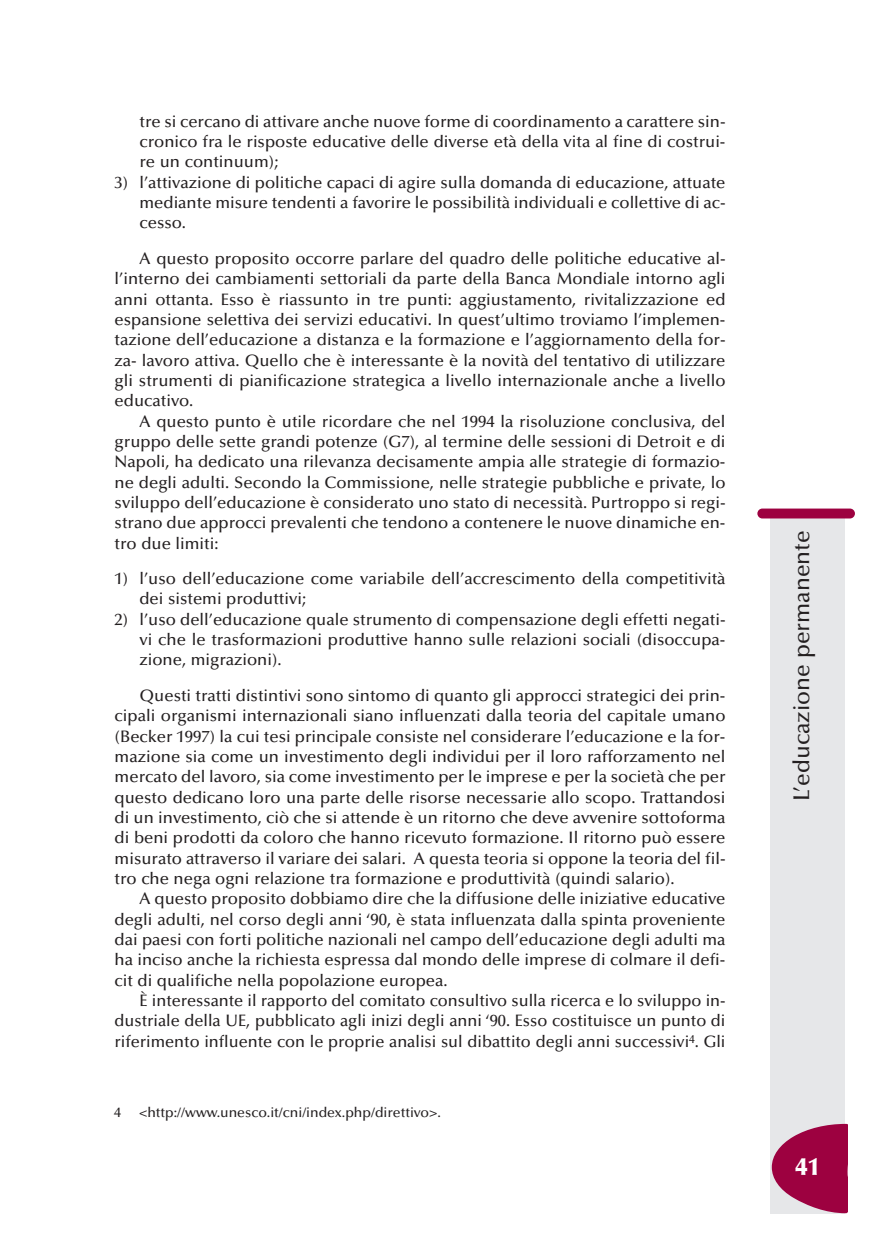
<style>
.page{position:relative;width:869px;height:1241px;background:#fff}
.page>*{position:absolute;margin:0;border:0;box-sizing:border-box;transform-origin:0 0}
.t1{font:900 24.5px "Optima";color:#fff}
.t2{font:500 22.75px "Optima";color:#231f20}
.t3{font:500 16.62px/20.3px "Optima";color:#231f20;text-align:justify}
.t4{font:500 14px "Optima";color:#231f20}
</style>
<div class="page">
<div style="left:770px;top:516px;width:74px;height:697px;background:#e6e7e9"></div>
<div style="left:757px;top:508px;width:97px;height:10px;background:#9d0140;border-radius:5px"></div>
<svg style="left:771px;top:1123px;width:76px;height:89px"></svg>
<p class="t3" style="left:139px;top:113px;width:587px">tre si cercano di attivare anche nuove forme di coordinamento a carattere sin&shy;cronico fra le risposte educative delle diverse età della vita al fine di costrui&shy;re un continuum);</p>
<p class="t3" style="left:139px;top:173px;width:587px;text-indent:-25px">3) l’attivazione di politiche capaci di agire sulla domanda di educazione, attuate mediante misure tendenti a favorire le possibilità individuali e collettive di ac&shy;cesso.</p>
<p class="t3" style="left:115px;top:250px;width:612px;text-indent:25px">A questo proposito occorre parlare del quadro delle politiche educative al&shy;l’interno dei cambiamenti settoriali da parte della Banca Mondiale intorno agli anni ottanta. Esso è riassunto in tre punti: aggiustamento, rivitalizzazione ed espansione selettiva dei servizi educativi. In quest’ultimo troviamo l’implemen&shy;tazione dell’educazione a distanza e la formazione e l’aggiornamento della for&shy;za- lavoro attiva. Quello che è interessante è la novità del tentativo di utilizzare gli strumenti di pianificazione strategica a livello internazionale anche a livello educativo.</p>
<p class="t3" style="left:115px;top:412px;width:612px;text-indent:25px">A questo punto è utile ricordare che nel 1994 la risoluzione conclusiva, del gruppo delle sette grandi potenze (G7), al termine delle sessioni di Detroit e di Napoli, ha dedicato una rilevanza decisamente ampia alle strategie di formazio&shy;ne degli adulti. Secondo la Commissione, nelle strategie pubbliche e private, lo sviluppo dell’educazione è considerato uno stato di necessità. Purtroppo si regi&shy;strano due approcci prevalenti che tendono a contenere le nuove dinamiche en&shy;tro due limiti:</p>
<p class="t3" style="left:139px;top:570px;width:587px;text-indent:-25px">1) l’uso dell’educazione come variabile dell’accrescimento della competitività dei sistemi produttivi;</p>
<p class="t3" style="left:139px;top:610px;width:587px;text-indent:-25px">2) l’uso dell’educazione quale strumento di compensazione degli effetti negati&shy;vi che le trasformazioni produttive hanno sulle relazioni sociali (disoccupa&shy;zione, migrazioni).</p>
<p class="t3" style="left:114px;top:686px;width:612px;text-indent:25px">Questi tratti distintivi sono sintomo di quanto gli approcci strategici dei prin&shy;cipali organismi internazionali siano influenzati dalla teoria del capitale umano (Becker 1997) la cui tesi principale consiste nel considerare l’educazione e la for&shy;mazione sia come un investimento degli individui per il loro rafforzamento nel mercato del lavoro, sia come investimento per le imprese e per la società che per questo dedicano loro una parte delle risorse necessarie allo scopo. Trattandosi di un investimento, ciò che si attende è un ritorno che deve avvenire sottoforma di beni prodotti da coloro che hanno ricevuto formazione. Il ritorno può essere misurato attraverso il variare dei salari. A questa teoria si oppone la teoria del fil&shy;tro che nega ogni relazione tra formazione e produttività (quindi salario).</p>
<p class="t3" style="left:114px;top:890px;width:612px;text-indent:25px">A questo proposito dobbiamo dire che la diffusione delle iniziative educative degli adulti, nel corso degli anni ‘90, è stata influenzata dalla spinta proveniente dai paesi con forti politiche nazionali nel campo dell’educazione degli adulti ma ha inciso anche la richiesta espressa dal mondo delle imprese di colmare il defi&shy;cit di qualifiche nella popolazione europea.</p>
<p class="t3" style="left:114px;top:991px;width:612px;text-indent:25px">È interessante il rapporto del comitato consultivo sulla ricerca e lo sviluppo in&shy;dustriale della UE, pubblicato agli inizi degli anni ‘90. Esso costituisce un punto di riferimento influente con le proprie analisi sul dibattito degli anni successivi<sup>4</sup>. Gli</p>
<p class="t4" style="left:114px;top:1106px;width:8px">4</p>
<p class="t4" style="left:139px;top:1106px;width:303px">&lt;http://www.unesco.it/cni/index.php/direttivo&gt;.</p>
<h2 class="t2" style="left:792px;top:801px;width:272px;rotate:-90deg">L’educazione permanente</h2>
<h1 class="t1" style="left:795px;top:1156px;width:26px">41</h1>
</div>
